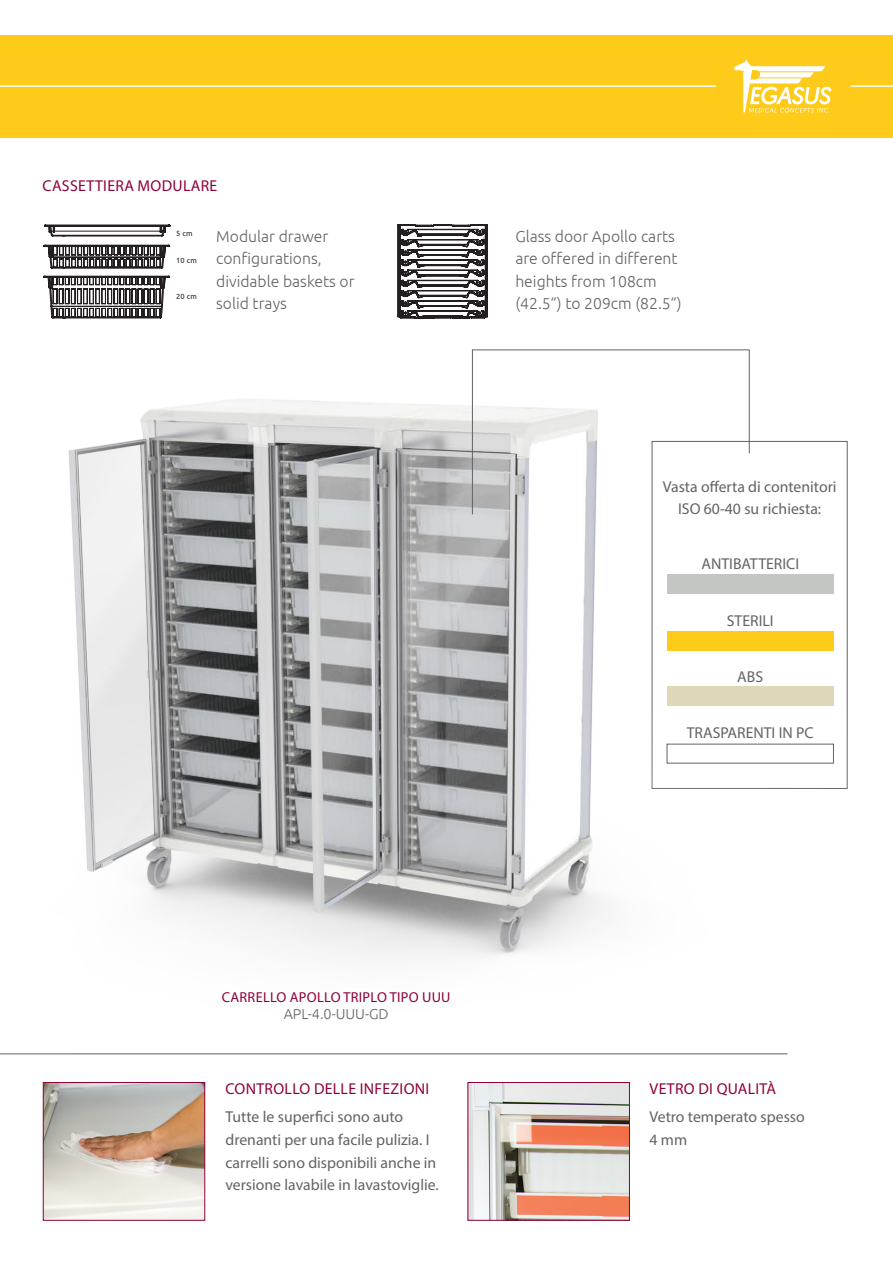
<style>
.page{position:relative;width:893px;height:1263px;background:#fff}
.page>*{position:absolute;margin:0;border:0;box-sizing:border-box;transform-origin:0 0}
.t1{font:15.75px/22.5px "Myriad Pro";color:#636366}
.t2{font:300 15.75px/22.5px "Ubuntu";color:#636366}
.t3{font:15.75px "Myriad Pro";letter-spacing:.02em;color:#8f003a}
.t4{font:14.4px "Myriad Pro";letter-spacing:.02em;color:#8f003a}
.t5{font:300 14.4px "Ubuntu";color:#636366}
.t6{font:7.5px "Ubuntu";letter-spacing:.025em;color:#231f20}
</style>
<div class="page">
<img style="left:45px;top:1084px;width:158px;height:134px">
<div style="left:43px;top:1082px;width:162px;height:138px;border:1px solid #8f003a"></div>
<div style="left:0;top:35px;width:893px;height:102px;background:#fecb1b"></div>
<hr style="left:850px;top:85px;width:43px;height:2px;background:#fff">
<hr style="left:0;top:85px;width:716px;height:2px;background:#fff">
<svg style="left:734px;top:60px;width:97px;height:53px"></svg>
<img style="left:43px;top:240px;width:805px;height:815px">
<hr style="left:0;top:1053px;width:787px;height:1px;background:#636366">
<img style="left:0;top:372px;width:70px;height:722px">
<img style="left:470px;top:1084px;width:158px;height:134px">
<div style="left:468px;top:1082px;width:162px;height:138px;border:1px solid #8f003a"></div>
<svg style="left:44px;top:225px;width:126px;height:93px"></svg>
<svg style="left:398px;top:225px;width:89px;height:93px"></svg>
<svg style="left:472px;top:349px;width:278px;height:166px"></svg>
<div style="left:667px;top:574px;width:166px;height:19px;background:#c4c6c4"></div>
<div style="left:667px;top:631px;width:166px;height:19px;background:#fecb1b"></div>
<div style="left:667px;top:687px;width:166px;height:19px;background:#ded8b8"></div>
<div style="left:667px;top:744px;width:167px;height:19px;background:#fff;border:1px solid #636366"></div>
<p class="t3" style="left:42px;top:176px;width:176px">CASSETTIERA MODULARE</p>
<p class="t6" style="left:176px;top:229px;width:18px">5 cm</p>
<p class="t6" style="left:176px;top:256px;width:22px">10 cm</p>
<p class="t6" style="left:176px;top:292px;width:22px">20 cm</p>
<p class="t2" style="left:216px;top:224px;width:140px">Modular drawer configurations, dividable baskets or solid trays</p>
<p class="t2" style="left:515px;top:224px;width:168px">Glass door Apollo carts are offered in different heights from 108cm (42.5”) to 209cm (82.5”)</p>
<p class="t1" style="left:663px;top:475px;width:175px;text-align:center">Vasta offerta di contenitori<br>ISO 60-40 su richiesta:</p>
<p class="t1" style="left:701px;top:552px;width:99px">ANTIBATTERICI</p>
<p class="t1" style="left:727px;top:609px;width:48px">STERILI</p>
<p class="t1" style="left:737px;top:665px;width:27px">ABS</p>
<p class="t1" style="left:687px;top:721px;width:128px">TRASPARENTI IN PC</p>
<p class="t4" style="left:222px;top:988px;width:230px">CARRELLO APOLLO TRIPLO TIPO UUU</p>
<p class="t5" style="left:284px;top:1005px;width:106px">APL-4.0-UUU-GD</p>
<p class="t3" style="left:225px;top:1079px;width:205px">CONTROLLO DELLE INFEZIONI</p>
<p class="t1" style="left:225px;top:1106px;width:215px">Tutte le superfici sono auto drenanti per una facile pulizia. I carrelli sono disponibili anche in versione lavabile in lavastoviglie.</p>
<p class="t3" style="left:650px;top:1078px;width:128px">VETRO DI QUALITÀ</p>
<p class="t1" style="left:650px;top:1105px;width:157px">Vetro temperato spesso<br>4 mm</p>
</div>
